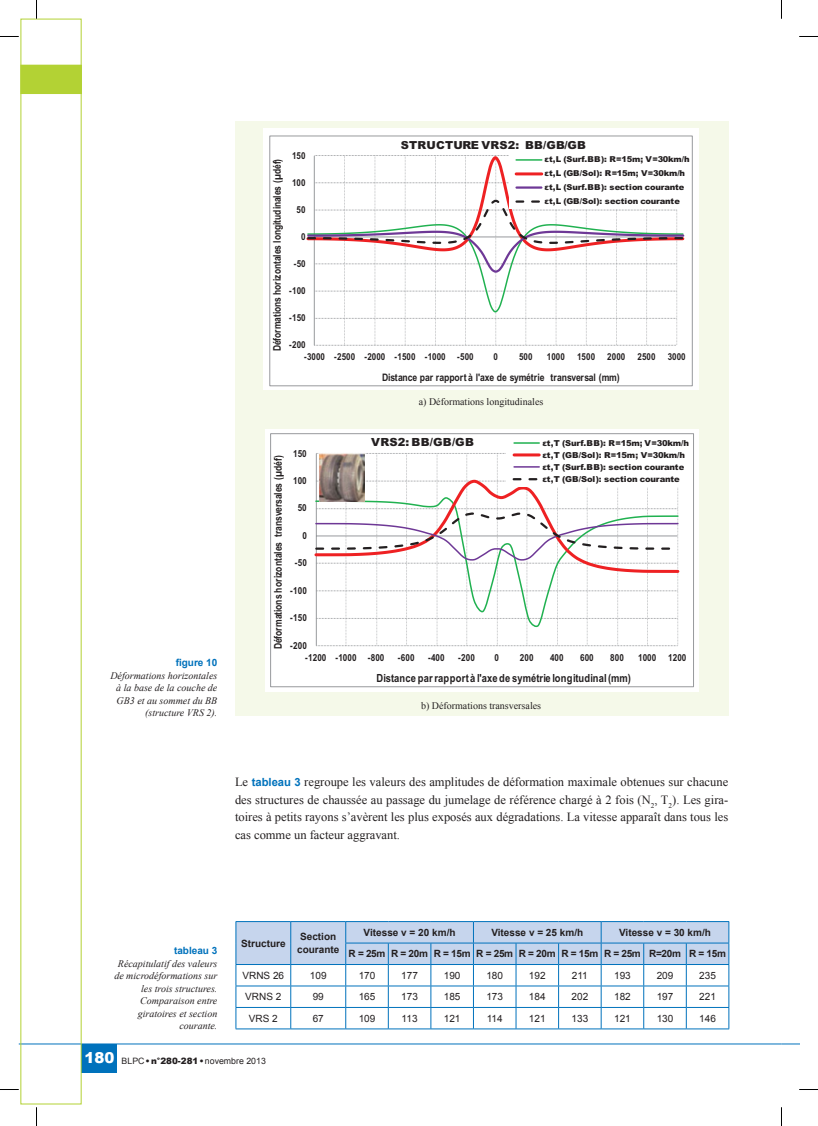
<style>
.page{position:relative;width:818px;height:1126px;background:#fff}
.page>*{position:absolute;margin:0;border:0;box-sizing:border-box;transform-origin:0 0}
.t1{font:12.5px/17.5px "Times New Roman";color:#231f20;text-align:justify}
.t2{font:700 11.25px "Arial Narrow";letter-spacing:.01em;color:#231f20}
.t3{font:900 11.25px "Arial";letter-spacing:.02em;color:#231f20}
.t4{font:900 11px "Arial";letter-spacing:.02em;color:#231f20}
.t5{font:700 10.62px "Arial Narrow";letter-spacing:-.01em;color:#231f20}
.t6{font:700 10.5px "Arial Narrow";color:#231f20}
.t7{font:700 10.25px "Arial Narrow";letter-spacing:-.02em;color:#231f20}
.t8{font:italic 10px/12.5px "Times New Roman";color:#231f20;text-align:right}
.t9{font:10px "Arial";color:#231f20}
.t10{font:700 10px/21.5px "Arial";letter-spacing:-.03em;color:#231f20}
.t11{font:10px "Times New Roman";color:#231f20}
.t12{font:700 10px/12.5px "Arial";color:#231f20;text-align:center}
.t13{font:700 10px "Arial";color:#0072bc}
.t14{font:700 9.75px "Arial Narrow";letter-spacing:.005em;color:#231f20}
.t15{font:700 9.62px "Arial Narrow";letter-spacing:.005em;color:#231f20}
.t16{font:8.75px "Arial";color:#231f20}
.t17{font:900 8.25px/12px "Arial";letter-spacing:-.03em;color:#231f20}
.t18{font:900 8.12px/13.9px "Arial";letter-spacing:-.03em;color:#231f20}
.s1{font-family:"Arial";font-weight:700;font-size:11.25px;color:#0072bc}
.s2{font-weight:900;font-size:15px;color:#fff}
.s3{font-weight:900}
</style>
<div class="page">
<hr style="left:19px;top:1043px;width:762px;height:1px;background:#0072bc">
<div style="left:82px;top:1043px;width:35px;height:29px;background:#0072bc"></div>
<svg style="left:781px;top:1043px;width:17px;height:1px"></svg>
<svg style="left:21px;top:19px;width:60px;height:1085px"></svg>
<div style="left:235px;top:122px;width:493px;height:594px;background:#f5f9e9"></div>
<svg style="left:263px;top:129px;width:435px;height:261px;fill:#fff"></svg>
<div style="left:269px;top:136px;width:423px;height:250px;background:#fff"></div>
<svg style="left:314px;top:345px;width:362px;height:1px"></svg>
<svg style="left:344px;top:319px;width:332px;height:26px"></svg>
<hr style="left:314px;top:156px;width:1px;height:189px;background:#989a9d">
<svg style="left:313px;top:155px;width:196px;height:43px"></svg>
<hr style="left:516px;top:159px;width:25px;height:2px;background:#20b150">
<hr style="left:516px;top:172px;width:25px;height:3px;background:#ee2123">
<hr style="left:516px;top:186px;width:25px;height:3px;background:#6e3896">
<svg style="left:306px;top:198px;width:379px;height:121px"></svg>
<div style="left:269px;top:136px;width:423px;height:250px;border:1px solid #989a9d"></div>
<div style="left:265px;top:430px;width:433px;height:262px;background:#fff"></div>
<svg style="left:316px;top:645px;width:361px;height:1px"></svg>
<svg style="left:345px;top:453px;width:303px;height:192px"></svg>
<hr style="left:316px;top:454px;width:1px;height:191px;background:#989a9d">
<svg style="left:315px;top:574px;width:364px;height:54px"></svg>
<div style="left:506px;top:437px;width:186px;height:49px;background:#fff"></div>
<svg style="left:513px;top:442px;width:26px;height:1px"></svg>
<hr style="left:513px;top:453px;width:26px;height:3px;background:#ee2123">
<svg style="left:513px;top:466px;width:26px;height:1px"></svg>
<svg style="left:314px;top:478px;width:366px;height:96px"></svg>
<div style="left:270px;top:433px;width:423px;height:254px;border:1px solid #989a9d"></div>
<img style="left:319px;top:453px;width:45px;height:48px">
<svg style="left:235px;top:921px;width:494px;height:107px"></svg>
<hr style="left:235px;top:1028px;width:55px;height:1px;background:#0072bc">
<hr style="left:290px;top:1028px;width:55px;height:1px;background:#0072bc">
<hr style="left:345px;top:1028px;width:43px;height:1px;background:#0072bc">
<hr style="left:388px;top:1028px;width:42px;height:1px;background:#0072bc">
<hr style="left:430px;top:1028px;width:43px;height:1px;background:#0072bc">
<hr style="left:473px;top:1028px;width:42px;height:1px;background:#0072bc">
<hr style="left:515px;top:1028px;width:43px;height:1px;background:#0072bc">
<hr style="left:558px;top:1028px;width:42px;height:1px;background:#0072bc">
<hr style="left:600px;top:1028px;width:43px;height:1px;background:#0072bc">
<hr style="left:643px;top:1028px;width:42px;height:1px;background:#0072bc">
<hr style="left:685px;top:1028px;width:43px;height:1px;background:#0072bc">
<svg style="left:0;top:36px;width:19px;height:1px"></svg>
<svg style="left:799px;top:36px;width:18px;height:1px"></svg>
<svg style="left:0;top:1089px;width:19px;height:1px"></svg>
<svg style="left:799px;top:1089px;width:18px;height:1px"></svg>
<svg style="left:36px;top:0;width:1px;height:19px"></svg>
<svg style="left:36px;top:1107px;width:1px;height:18px"></svg>
<p class="t15" style="left:292px;top:148px;width:15px">150</p>
<p class="t6" style="left:269px;top:351px;width:194px;rotate:-90deg">Déformations horizontales longitudinales (µdéf)</p>
<p class="t15" style="left:292px;top:175px;width:15px">100</p>
<p class="t15" style="left:296px;top:202px;width:10px">50</p>
<p class="t15" style="left:301px;top:229px;width:6px">0</p>
<p class="t15" style="left:293px;top:256px;width:13px">-50</p>
<p class="t15" style="left:289px;top:283px;width:18px">-100</p>
<p class="t15" style="left:289px;top:310px;width:18px">-150</p>
<p class="t15" style="left:289px;top:337px;width:18px">-200</p>
<p class="t4" style="left:400px;top:137px;width:187px">STRUCTURE VRS2: BB/GB/GB</p>
<p class="t18" style="left:544px;top:152px;width:146px">εt,L (Surf.BB): R=15m; V=30km/h εt,L (GB/Sol): R=15m; V=30km/h εt,L (Surf.BB): section courante εt,L (GB/Sol): section courante</p>
<p class="t15" style="left:304px;top:349px;width:171px">-3000 -2500 -2000 -1500 -1000 -500</p>
<p class="t15" style="left:493px;top:349px;width:6px">0</p>
<p class="t15" style="left:518px;top:349px;width:15px">500</p>
<p class="t15" style="left:546px;top:349px;width:19px">1000</p>
<p class="t15" style="left:576px;top:349px;width:19px">1500</p>
<p class="t15" style="left:607px;top:349px;width:19px">2000</p>
<p class="t15" style="left:637px;top:349px;width:19px">2500</p>
<p class="t15" style="left:667px;top:349px;width:19px">3000</p>
<p class="t7" style="left:382px;top:369px;width:239px">Distance par rapport à l'axe de symétrie transversal (mm)</p>
<p class="t13" style="left:175px;top:655px;width:43px">figure 10</p>
<p class="t8" style="left:110px;top:668px;width:108px">Déformations horizontales à la base de la couche de<br>GB3 et au sommet du BB (structure VRS 2).</p>
<p class="t14" style="left:293px;top:445px;width:15px">150</p>
<p class="t5" style="left:270px;top:649px;width:195px;rotate:-90deg">Déformations horizontales transversales (µdéf)</p>
<p class="t14" style="left:293px;top:473px;width:15px">100</p>
<p class="t14" style="left:297px;top:500px;width:11px">50</p>
<p class="t14" style="left:302px;top:528px;width:6px">0</p>
<p class="t14" style="left:294px;top:555px;width:14px">-50</p>
<p class="t14" style="left:290px;top:583px;width:18px">-100</p>
<p class="t14" style="left:290px;top:610px;width:18px">-150</p>
<p class="t14" style="left:290px;top:637px;width:18px">-200</p>
<p class="t11" style="left:418px;top:395px;width:126px">a) Déformations longitudinales</p>
<p class="t3" style="left:371px;top:434px;width:104px">VRS2: BB/GB/GB</p>
<p class="t17" style="left:542px;top:436px;width:148px">εt,T (Surf.BB): R=15m; V=30km/h εt,T (GB/Sol): R=15m; V=30km/h εt,T (Surf.BB): section courante εt,T (GB/Sol): section courante</p>
<p class="t14" style="left:305px;top:650px;width:81px">-1200 -1000 -800</p>
<p class="t14" style="left:397px;top:650px;width:18px">-600</p>
<p class="t14" style="left:428px;top:650px;width:18px">-400</p>
<p class="t14" style="left:458px;top:650px;width:18px">-200</p>
<p class="t14" style="left:494px;top:650px;width:6px">0</p>
<p class="t14" style="left:519px;top:650px;width:15px">200</p>
<p class="t14" style="left:549px;top:650px;width:15px">400</p>
<p class="t14" style="left:580px;top:650px;width:15px">600</p>
<p class="t14" style="left:610px;top:650px;width:15px">800</p>
<p class="t14" style="left:637px;top:650px;width:50px">1000 1200</p>
<p class="t2" style="left:376px;top:669px;width:256px">Distance par rapport à l'axe de symétrie longitudinal (mm)</p>
<p class="t11" style="left:421px;top:698px;width:121px">b) Déformations transversales</p>
<p class="t1" style="left:235px;top:773px;width:494px">Le <span class="s1">tableau 3</span> regroupe les valeurs des amplitudes de déformation maximale obtenues sur chacune des structures de chaussée au passage du jumelage de référence chargé à 2 fois (N<sub>2</sub>, T<sub>2</sub>). Les gira&shy;toires à petits rayons s’avèrent les plus exposés aux dégradations. La vitesse apparaît dans tous les cas comme un facteur aggravant.</p>
<p class="t13" style="left:174px;top:943px;width:45px">tableau 3</p>
<p class="t8" style="left:114px;top:956px;width:104px">Récapitulatif des valeurs de microdéformations sur les trois structures.<br>Comparaison entre giratoires et section courante.</p>
<p class="t12" style="left:241px;top:937px;width:46px">Structure</p>
<p class="t12" style="left:297px;top:930px;width:44px">Section courante</p>
<p class="t10" style="left:348px;top:921px;width:378px;text-indent:270px">Vitesse v = 30 km/h<br>R=25m R=20m R=15m R=25m R=20m R=15m R=25m R=20m R=15m</p>
<p class="t12" style="left:363px;top:926px;width:93px">Vitesse v = 20 km/h</p>
<p class="t12" style="left:491px;top:926px;width:93px">Vitesse v = 25 km/h</p>
<p class="t9" style="left:242px;top:968px;width:43px">VRNS 26</p>
<p class="t9" style="left:310px;top:968px;width:18px">109</p>
<p class="t9" style="left:358px;top:968px;width:18px">170</p>
<p class="t9" style="left:401px;top:968px;width:18px">177</p>
<p class="t9" style="left:443px;top:968px;width:18px">190</p>
<p class="t9" style="left:486px;top:968px;width:18px">180</p>
<p class="t9" style="left:528px;top:968px;width:18px">192</p>
<p class="t9" style="left:571px;top:968px;width:17px">211</p>
<p class="t9" style="left:613px;top:968px;width:18px">193</p>
<p class="t9" style="left:656px;top:968px;width:18px">209</p>
<p class="t9" style="left:698px;top:968px;width:18px">235</p>
<p class="t9" style="left:245px;top:990px;width:38px">VRNS 2</p>
<p class="t9" style="left:312px;top:990px;width:13px">99</p>
<p class="t9" style="left:358px;top:990px;width:18px">165</p>
<p class="t9" style="left:401px;top:990px;width:18px">173</p>
<p class="t9" style="left:443px;top:990px;width:18px">185</p>
<p class="t9" style="left:486px;top:990px;width:18px">173</p>
<p class="t9" style="left:528px;top:990px;width:18px">184</p>
<p class="t9" style="left:571px;top:990px;width:18px">202</p>
<p class="t9" style="left:613px;top:990px;width:18px">182</p>
<p class="t9" style="left:656px;top:990px;width:18px">197</p>
<p class="t9" style="left:698px;top:990px;width:18px">221</p>
<p class="t9" style="left:249px;top:1011px;width:30px">VRS 2</p>
<p class="t9" style="left:312px;top:1011px;width:13px">67</p>
<p class="t9" style="left:358px;top:1011px;width:18px">109</p>
<p class="t9" style="left:401px;top:1011px;width:17px">113</p>
<p class="t9" style="left:443px;top:1011px;width:18px">121</p>
<p class="t9" style="left:486px;top:1011px;width:17px">114</p>
<p class="t9" style="left:528px;top:1011px;width:18px">121</p>
<p class="t9" style="left:571px;top:1011px;width:18px">133</p>
<p class="t9" style="left:613px;top:1011px;width:18px">121</p>
<p class="t9" style="left:656px;top:1011px;width:18px">130</p>
<p class="t9" style="left:698px;top:1011px;width:18px">146</p>
<p class="t16" style="left:84px;top:1055px;width:183px"><span class="s2">180</span> BLPC <span class="s3">• n°280-281 •</span>novembre 2013</p>
</div>
